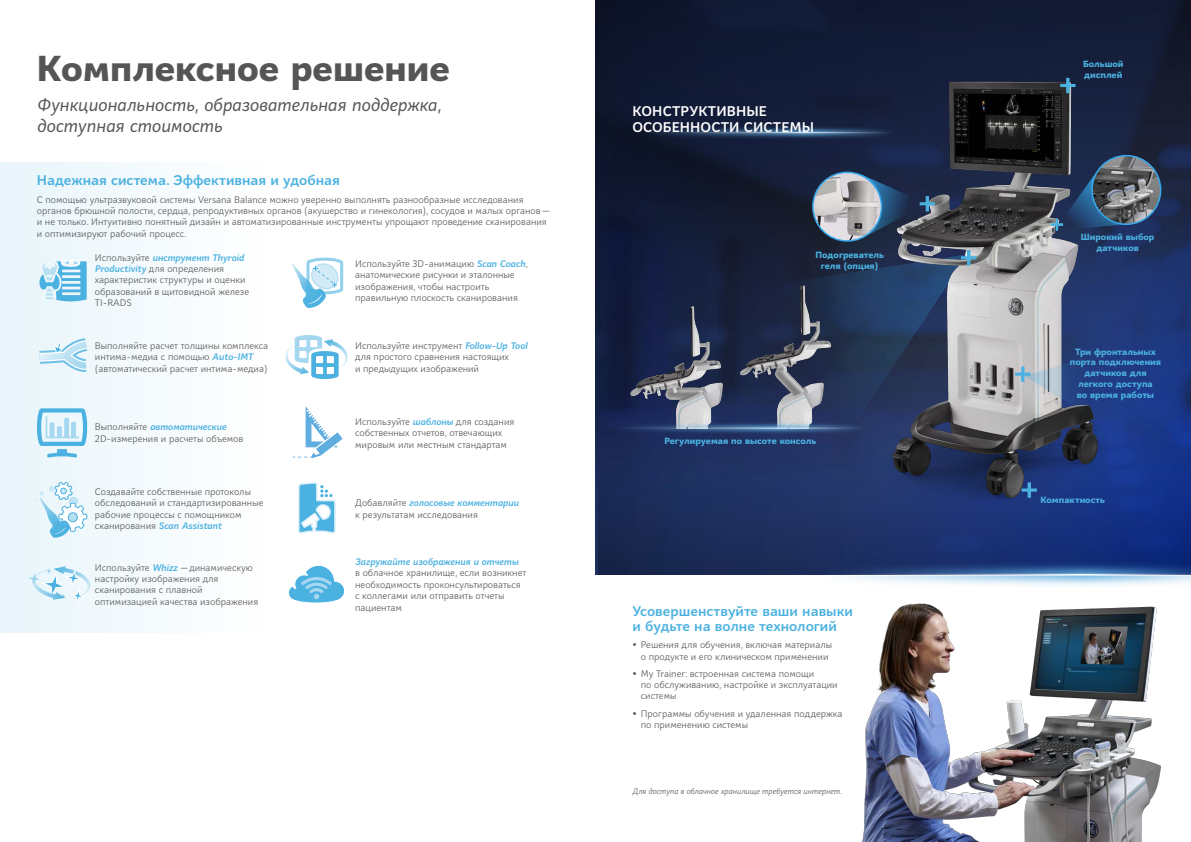
<style>
.page{position:relative;width:1191px;height:842px;background:#fff}
.page>*{position:absolute;margin:0;border:0;box-sizing:border-box;transform-origin:0 0}
.t1{font:800 36px "Mediator";color:#555}
.t2{font:italic 18px/21.6px "Mediator";color:#555}
.t3{font:700 14px/15px "Mediator";color:#4bb1e0}
.t4{font:700 14px/16.8px "Mediator";letter-spacing:.01em;color:#fff}
.t5{font:300 9.5px/11.4px "Mediator";color:#555}
.t6{font:italic 700 9.5px "Mediator";color:#4bb1e0}
.t7{font:800 9px/10.8px "Mediator";color:#4bb1e0;text-align:center}
.t8{font:italic 300 8px "Mediator";color:#555}
.s1{font-weight:700;font-style:italic;color:#4bb1e0}
</style>
<div class="page">
<div style="left:0;top:163px;width:267px;height:470px;background:#f5fafd"></div>
<img style="left:862px;top:603px;width:299px;height:239px">
<svg style="left:595px;top:0;width:596px;height:574px;background:#141e3d"></svg>
<svg style="left:598px;top:415px;width:593px;height:159px;background:#1b2f6a"></svg>
<img style="left:817px;top:560px;width:374px;height:26px">
<img style="left:746px;top:282px;width:33px;height:139px">
<img style="left:627px;top:282px;width:119px;height:139px">
<img style="left:610px;top:421px;width:169px;height:14px">
<div style="left:873px;top:55px;width:233px;height:21px;background:#151e3a"></div>
<img style="left:873px;top:76px;width:233px;height:429px">
<svg style="left:1021px;top:482px;width:16px;height:16px"></svg>
<svg style="left:1060px;top:78px;width:15px;height:15px"></svg>
<svg style="left:881px;top:174px;width:54px;height:65px;background:#30415a"></svg>
<svg style="left:1050px;top:171px;width:80px;height:60px;background:#2f496c"></svg>
<img style="left:813px;top:172px;width:68px;height:69px">
<div style="left:812px;top:172px;width:70px;height:70px;border:2px solid #36a7e9;border-radius:50%"></div>
<img style="left:1092px;top:156px;width:68px;height:68px;border-radius:34px">
<div style="left:1091px;top:155px;width:70px;height:70px;border:2px solid #36a7e9;border-radius:50%"></div>
<img style="left:638px;top:126px;width:254px;height:13px">
<svg style="left:779px;top:250px;width:197px;height:209px;background:#424f6a"></svg>
<svg style="left:288px;top:565px;width:57px;height:38px"></svg>
<svg style="left:28px;top:566px;width:63px;height:34px"></svg>
<svg style="left:298px;top:482px;width:38px;height:52px"></svg>
<svg style="left:285px;top:335px;width:63px;height:44px"></svg>
<svg style="left:36px;top:482px;width:52px;height:56px"></svg>
<svg style="left:1015px;top:354px;width:80px;height:62px;background:#7c89a3"></svg>
<svg style="left:291px;top:258px;width:52px;height:50px"></svg>
<svg style="left:292px;top:406px;width:50px;height:52px"></svg>
<svg style="left:39px;top:261px;width:48px;height:40px"></svg>
<svg style="left:39px;top:338px;width:48px;height:34px"></svg>
<svg style="left:37px;top:408px;width:50px;height:50px"></svg>
<h1 class="t1" style="left:37px;top:44px;width:414px">Комплексное решение</h1>
<h2 class="t2" style="left:37px;top:94px;width:406px">Функциональность, образовательная поддержка, доступная стоимость</h2>
<h3 class="t3" style="left:37px;top:173px;width:304px">Надежная система. Эффективная и удобная</h3>
<p class="t5" style="left:37px;top:193px;width:514px">С помощью ультразвуковой системы Versana Balance можно уверенно выполнять разнообразные исследования органов брюшной полости, сердца, репродуктивных органов (акушерство и гинекология), сосудов и малых органов — и не только. Интуитивно понятный дизайн и автоматизированные инструменты упрощают проведение сканирования и оптимизируют рабочий процесс.</p>
<p class="t5" style="left:95px;top:251px;width:156px">Используйте <span class="s1">инструмент Thyroid<br>Productivity</span> для определения характеристик структуры и оценки образований в щитовидной железе<br>TI-RADS</p>
<p class="t5" style="left:95px;top:340px;width:175px">Выполняйте расчет толщины комплекса интима-медиа с помощью <span class="s1">Auto-IMT </span>(автоматический расчет интима-медиа)</p>
<p class="t5" style="left:355px;top:258px;width:174px">Используйте 3D-анимацию <span class="s1">Scan Coach</span>, анатомические рисунки и эталонные изображения, чтобы настроить правильную плоскость сканирования</p>
<p class="t5" style="left:355px;top:340px;width:174px">Используйте инструмент <span class="s1">Follow-Up Tool </span>для простого сравнения настоящих<br>и предыдущих изображений</p>
<p class="t5" style="left:95px;top:421px;width:150px">Выполняйте <span class="s1">автоматические<br></span>2D-измерения и расчеты объемов</p>
<p class="t5" style="left:95px;top:486px;width:170px">Создавайте собственные протоколы обследований и стандартизированные рабочие процессы с помощником сканирования <span class="s1">Scan Assistant</span></p>
<p class="t5" style="left:95px;top:562px;width:165px">Используйте <span class="s1">Whizz</span> — динамическую настройку изображения для сканирования с плавной оптимизацией качества изображения</p>
<p class="t5" style="left:355px;top:416px;width:161px">Используйте <span class="s1">шаблоны</span> для создания собственных отчетов, отвечающих мировым или местным стандартам</p>
<p class="t5" style="left:355px;top:497px;width:165px">Добавляйте <span class="s1">голосовые комментарии </span>к результатам исследования</p>
<p class="t6" style="left:355px;top:556px;width:165px">Загружайте изображения и отчеты</p>
<p class="t5" style="left:355px;top:567px;width:173px">в облачное хранилище, если возникнет необходимость проконсультироваться с коллегами или отправить отчеты пациентам</p>
<h3 class="t4" style="left:632px;top:102px;width:183px">КОНСТРУКТИВНЫЕ<br>ОСОБЕННОСТИ СИСТЕМЫ</h3>
<p class="t7" style="left:815px;top:250px;width:70px">Подогреватель геля (опция)</p>
<p class="t7" style="left:664px;top:435px;width:153px">Регулируемая по высоте консоль</p>
<h3 class="t3" style="left:632px;top:604px;width:222px">Усовершенствуйте ваши навыки и будьте на волне технологий</h3>
<p class="t5" style="left:632px;top:639px;width:201px;text-align:center">• Решения для обучения, включая материалы о продукте и его клиническом применении</p>
<p class="t5" style="left:641px;top:667px;width:198px;text-indent:-9px">• My Trainer: встроенная система помощи<br>по обслуживанию, настройке и эксплуатации системы</p>
<p class="t5" style="left:641px;top:707px;width:203px;text-indent:-9px">• Программы обучения и удаленная поддержка по применению системы</p>
<p class="t8" style="left:632px;top:786px;width:211px">Для доступа в облачное хранилище требуется интернет.</p>
<p class="t7" style="left:1083px;top:58px;width:42px;text-align:left">Большой дисплей</p>
<p class="t7" style="left:1080px;top:231px;width:75px">Широкий выбор датчиков</p>
<p class="t7" style="left:1069px;top:346px;width:93px">Три фронтальных порта подключения датчиков для легкого доступа<br>во время работы</p>
<p class="t7" style="left:1040px;top:494px;width:66px">Компактность</p>
</div>
